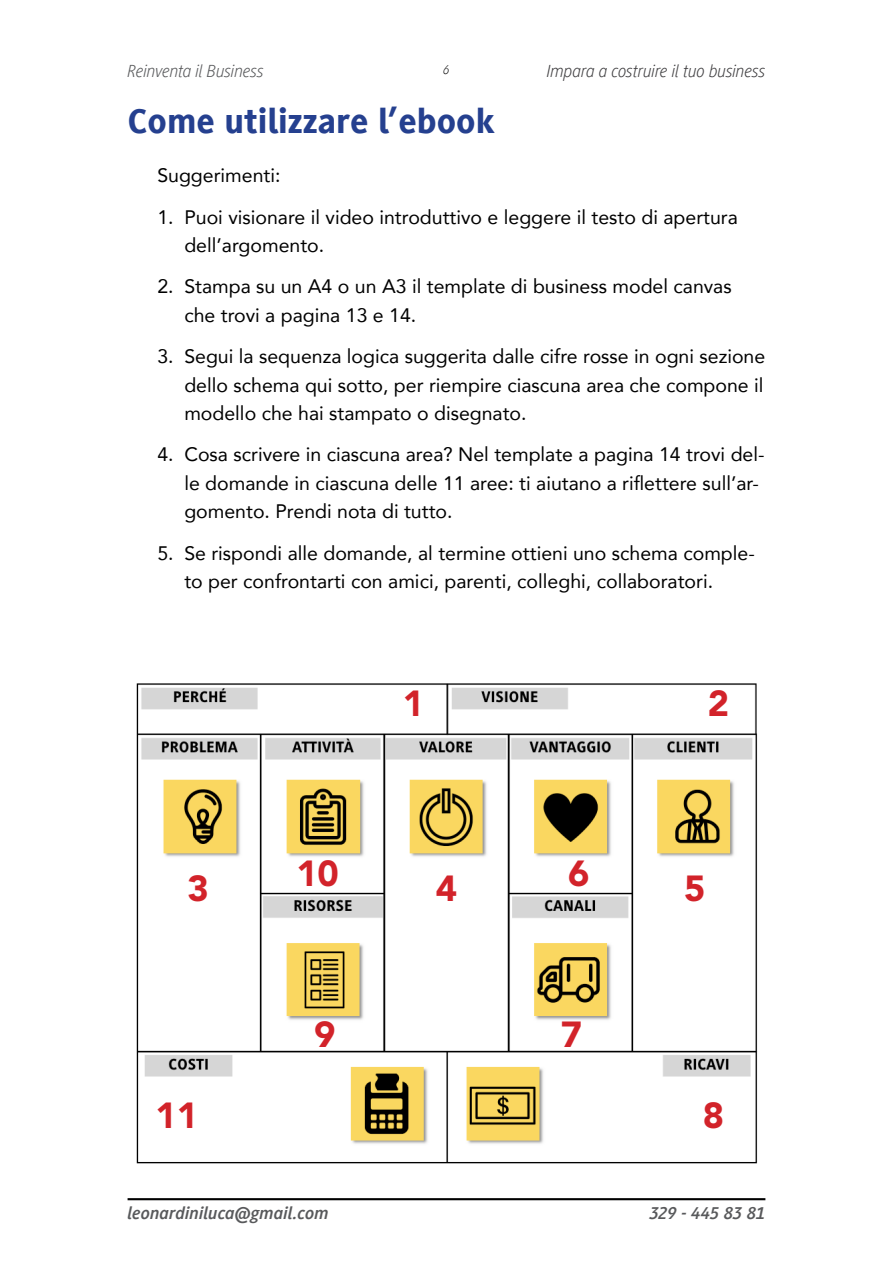
<style>
.page{position:relative;width:893px;height:1263px;background:#fff}
.page>*{position:absolute;margin:0;border:0;box-sizing:border-box;transform-origin:0 0}
.Titolo{font:800 36px "Generis Sans Com";color:#25408f}
.t1{font:900 36px "Avenir";color:#d2232a}
.testo{font:19.5px/28.5px "Avenir";color:#000}
.t2{font:italic 700 18px "Generis Sans Com";color:#58595b}
.t3{font:italic 300 18px "Generis Sans Com";letter-spacing:-.005em;color:#414042}
.t4{font:italic 300 18px "Generis Sans Com";letter-spacing:-.005em;color:#58595b}
.t5{font:italic 100 13.5px "Generis Sans Com";color:#000}
</style>
<div class="page">
<hr style="left:128px;top:1198px;width:637px;height:2px;background:#000">
<img style="left:136px;top:683px;width:622px;height:481px">
<p class="t4" style="left:128px;top:61px;width:138px">Reinventa il Business</p>
<p class="t3" style="left:547px;top:61px;width:220px">Impara a costruire il tuo business</p>
<p class="Titolo" style="left:128px;top:101px;width:369px">Come utilizzare l’ebook</p>
<p class="testo" style="left:157px;top:161px;width:125px">Suggerimenti:</p>
<p class="testo" style="left:184px;top:202px;width:555px;text-indent:-27px">1. Puoi visionare il video introduttivo e leggere il testo di apertura dell’argomento.</p>
<p class="testo" style="left:184px;top:272px;width:549px;text-indent:-27px">2. Stampa su un A4 o un A3 il template di business model canvas che trovi a pagina 13 e 14.</p>
<p class="testo" style="left:184px;top:342px;width:582px;text-align:justify;text-indent:-27px">3. Segui la sequenza logica suggerita dalle cifre rosse in ogni sezione dello schema qui sotto, per riempire ciascuna area che compone il modello che hai stampato o disegnato.</p>
<p class="testo" style="left:184px;top:440px;width:582px;text-indent:-27px">4. Cosa scrivere in ciascuna area? Nel template a pagina 14 trovi del&shy;le domande in ciascuna delle 11 aree: ti aiutano a riflettere sull’ar&shy;gomento. Prendi nota di tutto.</p>
<p class="testo" style="left:184px;top:538px;width:572px;text-indent:-27px">5. Se rispondi alle domande, al termine ottieni uno schema comple&shy;to per confrontarti con amici, parenti, colleghi, collaboratori.</p>
<p class="t5" style="left:443px;top:62px;width:8px">6</p>
<p class="t1" style="left:403px;top:681px;width:23px">1</p>
<p class="t1" style="left:708px;top:681px;width:23px">2</p>
<p class="t1" style="left:296px;top:852px;width:44px">10</p>
<p class="t1" style="left:568px;top:852px;width:23px">6</p>
<p class="t1" style="left:187px;top:867px;width:23px">3</p>
<p class="t1" style="left:436px;top:867px;width:23px">4</p>
<p class="t1" style="left:684px;top:867px;width:23px">5</p>
<p class="t1" style="left:156px;top:1094px;width:44px">11</p>
<p class="t1" style="left:314px;top:1013px;width:23px">9</p>
<p class="t1" style="left:561px;top:1013px;width:23px">7</p>
<p class="t1" style="left:703px;top:1094px;width:23px">8</p>
<p class="t2" style="left:128px;top:1203px;width:203px">leonardiniluca@gmail.com</p>
<p class="t2" style="left:650px;top:1203px;width:117px">329 - 445 83 81</p>
</div>
